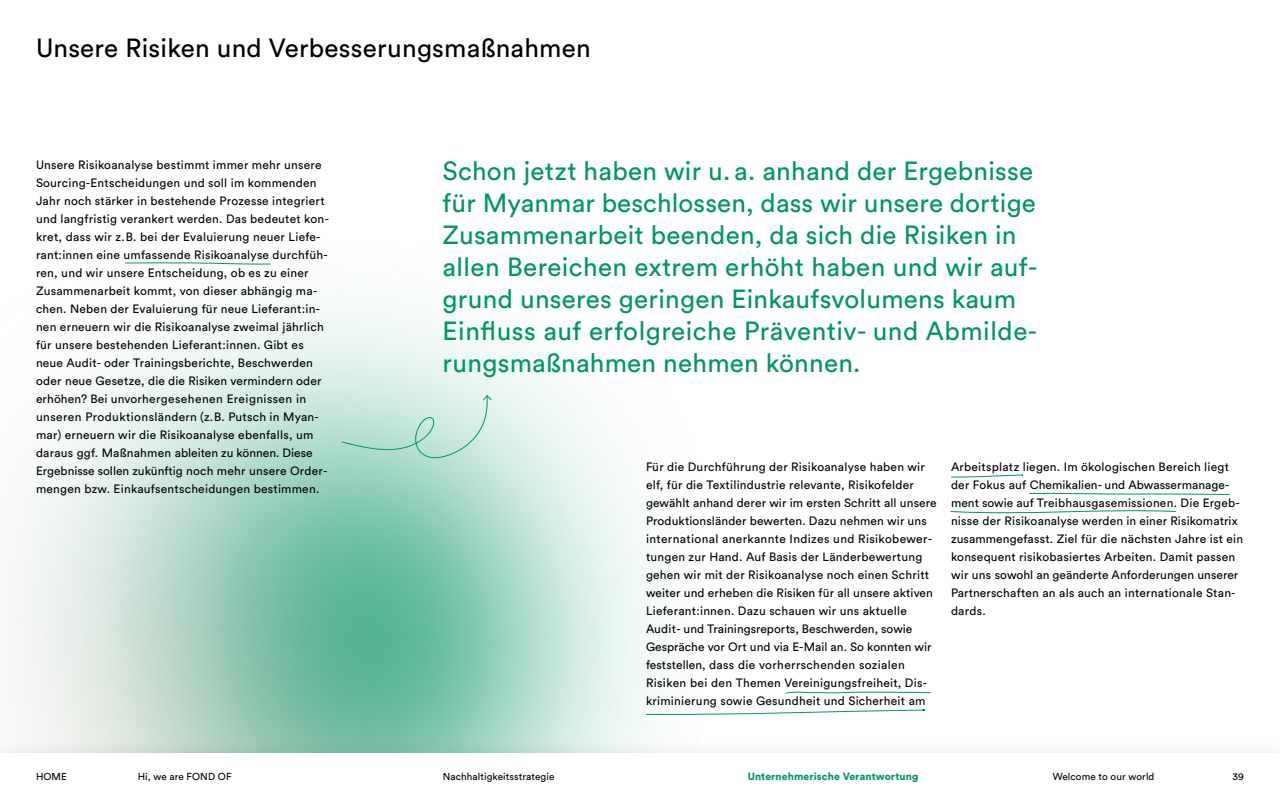
<style>
.page{position:relative;width:1280px;height:800px;background:#fff}
.page>*{position:absolute;margin:0;border:0;box-sizing:border-box;transform-origin:0 0}
.t1{font:26px/32px "Circular Pro";letter-spacing:.01em;color:#009668}
.t2{font:26px "Circular Pro";letter-spacing:.01em;color:#000}
.t3{font:12px/18px "Circular Pro";letter-spacing:.02em;color:#000}
.t4{font:900 10.4px "Circular Pro";letter-spacing:.01em;color:#009668}
.t5{font:10px "Circular Pro";letter-spacing:.01em;color:#000}
</style>
<div class="page">
<img style="left:14px;top:305px;width:640px;height:431px">
<div style="left:0;top:736px;width:1280px;height:64px;background:#000;opacity:.1"></div>
<div style="left:0;top:753px;width:1280px;height:47px;background:#fff"></div>
<svg style="left:125px;top:262px;width:146px;height:3px"></svg>
<svg style="left:341px;top:394px;width:151px;height:73px"></svg>
<svg style="left:786px;top:691px;width:145px;height:3px"></svg>
<svg style="left:646px;top:709px;width:280px;height:6px"></svg>
<svg style="left:951px;top:474px;width:72px;height:4px"></svg>
<svg style="left:1029px;top:492px;width:201px;height:4px"></svg>
<svg style="left:950px;top:510px;width:226px;height:4px"></svg>
<h1 class="t2" style="left:36px;top:30px;width:556px">Unsere Risiken und Verbesserungsmaßnahmen</h1>
<p class="t3" style="left:36px;top:155px;width:295px">Unsere Risikoanalyse bestimmt immer mehr unsere Sourcing-Entscheidungen und soll im kommenden Jahr noch stärker in bestehende Prozesse integriert und langfristig verankert werden. Das bedeutet kon&shy;kret, dass wir z.B. bei der Evaluierung neuer Liefe&shy;rant:innen eine umfassende Risikoanalyse durchfüh&shy;ren, und wir unsere Entscheidung, ob es zu einer Zusammenarbeit kommt, von dieser abhängig ma&shy;chen. Neben der Evaluierung für neue Lieferant:in&shy;nen erneuern wir die Risikoanalyse zweimal jährlich für unsere bestehenden Lieferant:innen. Gibt es neue Audit- oder Trainingsberichte, Beschwerden oder neue Gesetze, die die Risiken vermindern oder erhöhen? Bei unvorhergesehenen Ereignissen in unseren Produktionsländern (z.B. Putsch in Myan&shy;mar) erneuern wir die Risikoanalyse ebenfalls, um daraus ggf. Maßnahmen ableiten zu können. Diese Ergebnisse sollen zukünftig noch mehr unsere Order&shy;mengen bzw. Einkaufsentscheidungen bestimmen.</p>
<p class="t1" style="left:443px;top:154px;width:596px">Schon jetzt haben wir u. a. anhand der Ergebnisse für Myanmar beschlossen, dass wir unsere dortige Zusammenarbeit beenden, da sich die Risiken in allen Bereichen extrem erhöht haben und wir auf&shy;grund unseres geringen Einkaufsvolumens kaum Einfluss auf erfolgreiche Präventiv- und Abmilde&shy;rungsmaßnahmen nehmen können.</p>
<p class="t3" style="left:646px;top:458px;width:292px">Für die Durchführung der Risikoanalyse haben wir elf, für die Textilindustrie relevante, Risikofelder gewählt anhand derer wir im ersten Schritt all unsere Produktionsländer bewerten. Dazu nehmen wir uns international anerkannte Indizes und Risikobewer&shy;tungen zur Hand. Auf Basis der Länderbewertung gehen wir mit der Risikoanalyse noch einen Schritt weiter und erheben die Risiken für all unsere aktiven Lieferant:innen. Dazu schauen wir uns aktuelle Audit- und Trainingsreports, Beschwerden, sowie Gespräche vor Ort und via E-Mail an. So konnten wir feststellen, dass die vorherrschenden sozialen Risiken bei den Themen Vereinigungsfreiheit, Dis&shy;kriminierung sowie Gesundheit und Sicherheit am</p>
<p class="t3" style="left:951px;top:458px;width:294px">Arbeitsplatz liegen. Im ökologischen Bereich liegt der Fokus auf Chemikalien- und Abwassermanage&shy;ment sowie auf Treibhausgasemissionen. Die Ergeb&shy;nisse der Risikoanalyse werden in einer Risikomatrix zusammengefasst. Ziel für die nächsten Jahre ist ein konsequent risikobasiertes Arbeiten. Damit passen wir uns sowohl an geänderte Anforderungen unserer Partner schaften an als auch an internationale Stan&shy;dards.</p>
<p class="t5" style="left:36px;top:770px;width:32px">HOME</p>
<p class="t5" style="left:138px;top:770px;width:95px">Hi, we are FOND OF</p>
<p class="t5" style="left:443px;top:770px;width:113px">Nachhaltigkeitsstrategie</p>
<p class="t4" style="left:748px;top:769px;width:172px">Unternehmerische Verantwortung</p>
<p class="t5" style="left:1053px;top:770px;width:103px">Welcome to our world</p>
<p class="t5" style="left:1233px;top:770px;width:13px">39</p>
</div>
